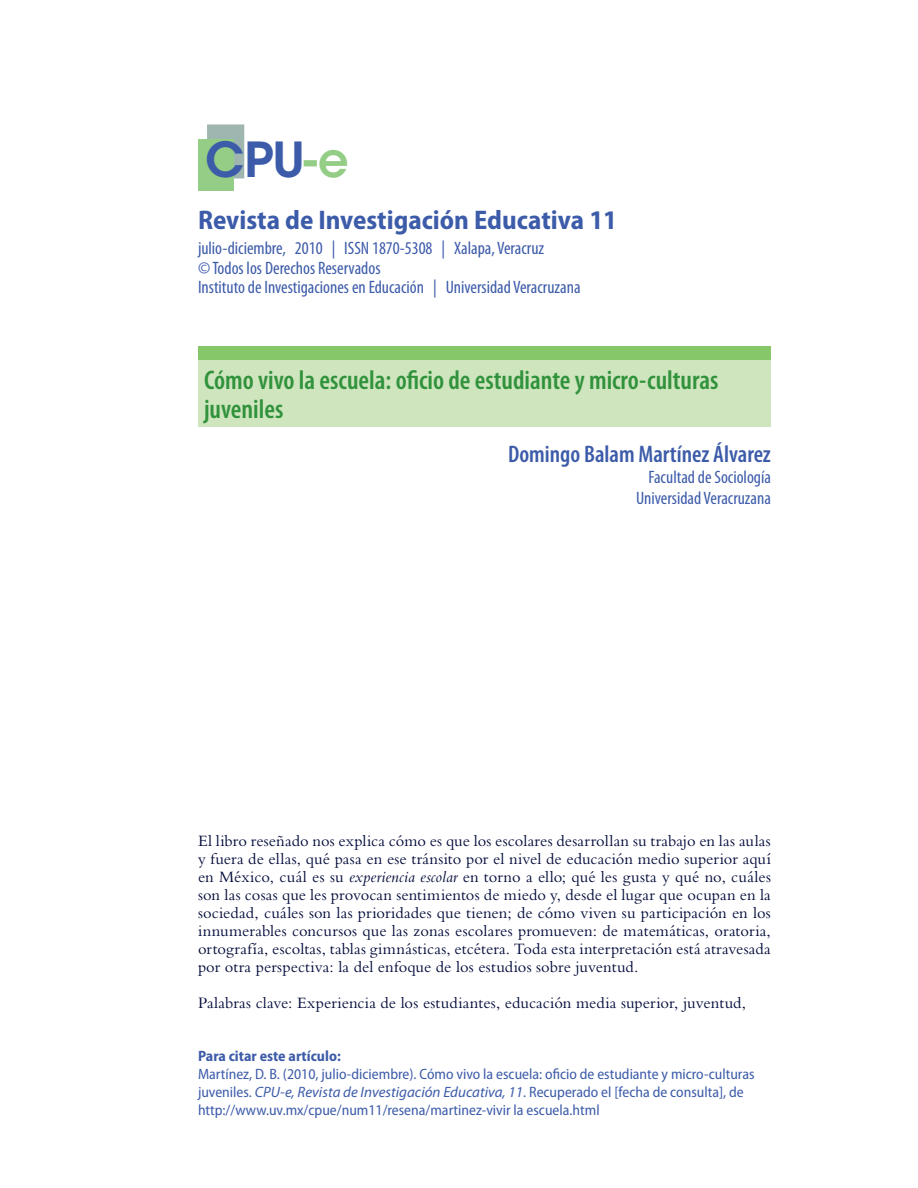
<style>
.page{position:relative;width:918px;height:1188px;background:#fff}
.page>*{position:absolute;margin:0;border:0;box-sizing:border-box;transform-origin:0 0}
.t1{font:600 48px "ITC Avant Garde Std";color:#3c5ba9}
.t2{font:600 condensed 27px/28.5px "Myriad Pro";color:#31923c}
.t3{font:700 semi-condensed 27px "Myriad Pro";color:#3c5ba9}
.t4{font:600 condensed 24px "Myriad Pro";color:#3c5ba9}
.t5{font:condensed 18px/19.5px "Myriad Pro";color:#3c5ba9}
.t6{font:16.5px/18px "Bembo Std";letter-spacing:.005em;color:#000a39;text-align:justify}
.t7{font:semi-condensed 15px/18px "Myriad Pro";color:#3c5ba9}
.t8{font:700 semi-condensed 15px "Myriad Pro";color:#3c5ba9}
.s1{color:#94cd85}
.s2{font-style:italic}
.s3{font-style:italic;font-stretch:normal}
</style>
<div class="page">
<div style="left:207px;top:124px;width:37px;height:54px;background:#9fb5b0;border:2px solid #9fb5b0"></div>
<div style="left:198px;top:139px;width:35px;height:52px;background:#94cd85"></div>
<div style="left:198px;top:360px;width:573px;height:67px;background:#cee5be"></div>
<div style="left:198px;top:346px;width:573px;height:14px;background:#86c769"></div>
<h1 class="t1" style="left:205px;top:129px;width:145px">CPU<span class="s1">-e</span></h1>
<h2 class="t3" style="left:198px;top:205px;width:421px">Revista de Investigación Educativa 11</h2>
<p class="t5" style="left:198px;top:239px;width:384px">julio-diciembre, 2010 | ISSN 1870-5308 | Xalapa, Veracruz<br>© Todos los Derechos Reservados<br>Instituto de Investigaciones en Educación | Universidad Veracruzana</p>
<h2 class="t2" style="left:204px;top:367px;width:516px">Cómo vivo la escuela: oficio de estudiante y micro-culturas juveniles</h2>
<h3 class="t4" style="left:508px;top:441px;width:264px">Domingo Balam Martínez Álvarez</h3>
<p class="t5" style="left:636px;top:467px;width:136px;line-height:21px;text-align:right">Facultad de Sociología<br>Universidad Veracruzana</p>
<p class="t6" style="left:198px;top:832px;width:575px">El libro reseñado nos explica cómo es que los escolares desarrollan su trabajo en las aulas y fuera de ellas, qué pasa en ese tránsito por el nivel de educación medio superior aquí en México, cuál es su <span class="s2">experiencia escolar</span> en torno a ello; qué les gusta y qué no, cuáles son las cosas que les provocan sentimientos de miedo y, desde el lugar que ocupan en la sociedad, cuáles son las prioridades que tienen; de cómo viven su participación en los innumerables concursos que las zonas escolares promueven: de matemáticas, oratoria, ortografía, escoltas, tablas gimnásticas, etcétera. Toda esta interpretación está atravesada por otra perspectiva: la del enfoque de los estudios sobre juventud.</p>
<p class="t6" style="left:198px;top:994px;width:550px">Palabras clave: Experiencia de los estudiantes, educación media superior, juventud,</p>
<p class="t8" style="left:198px;top:1048px;width:144px">Para citar este artículo:</p>
<p class="t7" style="left:198px;top:1066px;width:558px">Martínez, D. B. (2010, julio-diciembre). Cómo vivo la escuela: oficio de estudiante y micro-culturas juveniles. <span class="s3">CPU-e, Revista de Investigación Educativa, 11</span>. Recuperado el [fecha de consulta], de http://www.uv.mx/cpue/num11/resena/martinez-vivir la escuela.html</p>
</div>
